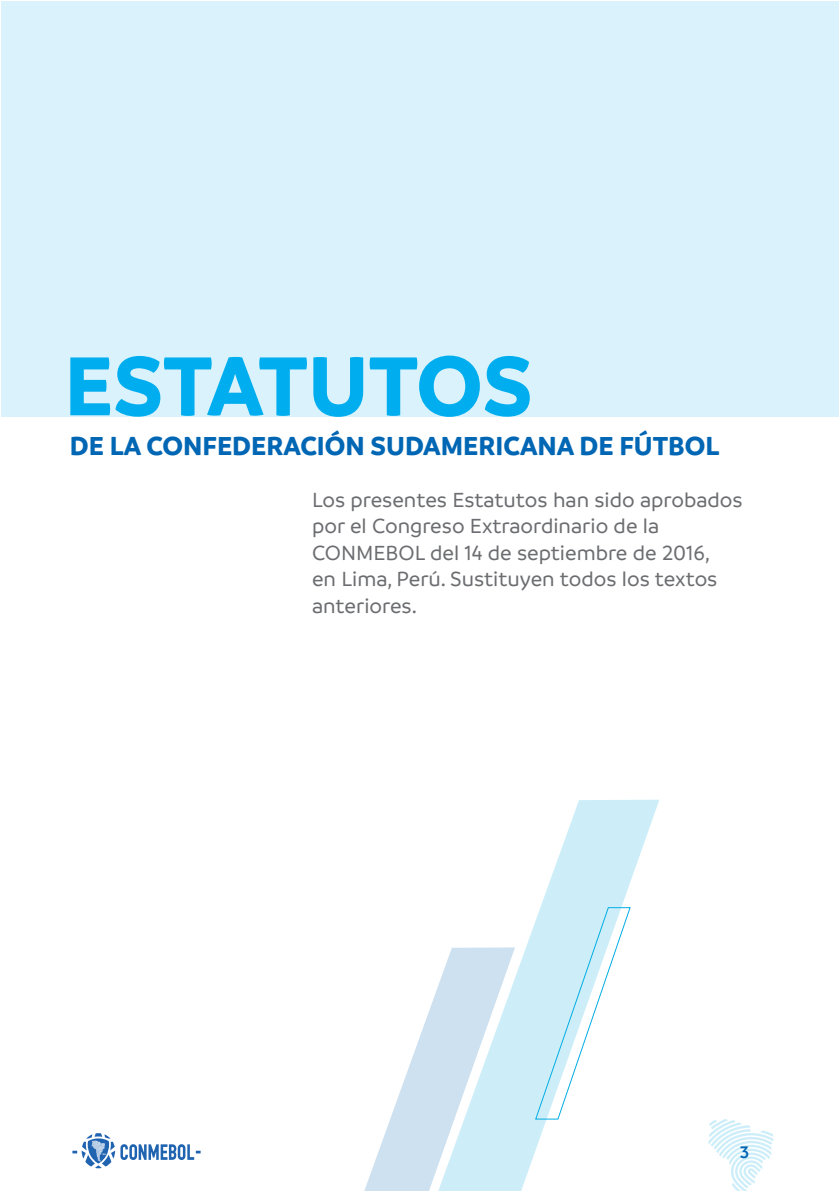
<style>
.page{position:relative;width:840px;height:1191px;background:#fff}
.page>*{position:absolute;margin:0;border:0;box-sizing:border-box;transform-origin:0 0}
.t1{font:700 90px "Branding";letter-spacing:-.005em;color:#00aeef}
.t2{font:700 28px "Branding";color:#0166b3}
.t3{font:500 22px/26.4px "Branding";color:#6c6d70}
.t4{font:600 18px "Branding";color:#0166b3}
</style>
<div class="page">
<svg style="left:708px;top:1119px;width:65px;height:72px"></svg>
<svg style="left:72px;top:1133px;width:128px;height:35px"></svg>
<div style="left:1px;top:1px;width:837px;height:416px;background:#d9f2fb"></div>
<svg style="left:514px;top:799px;width:145px;height:392px"></svg>
<svg style="left:364px;top:947px;width:150px;height:244px"></svg>
<h1 class="t1" style="left:64px;top:334px;width:469px">ESTATUTOS</h1>
<p class="t2" style="left:70px;top:430px;width:650px">DE LA CONFEDERACIÓN SUDAMERICANA DE FÚTBOL</p>
<p class="t3" style="left:312px;top:487px;width:432px">Los presentes Estatutos han sido aprobados por el Congreso Extraordinario de la CONMEBOL del 14 de septiembre de 2016,<br>en Lima, Perú. Sustituyen todos los textos anteriores.</p>
<p class="t4" style="left:739px;top:1142px;width:11px">3</p>
</div>
